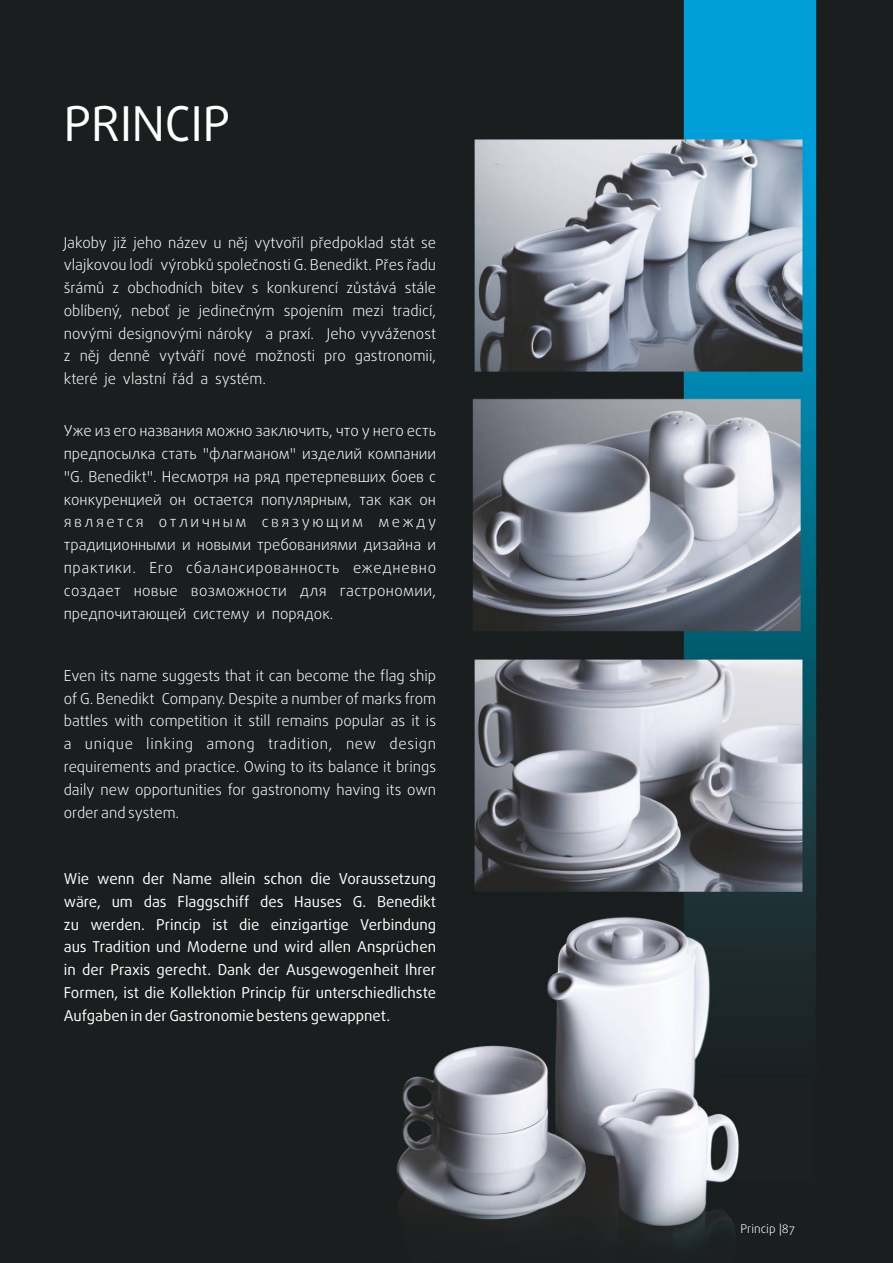
<style>
.page{position:relative;width:893px;height:1263px;background:#fff}
.page>*{position:absolute;margin:0;border:0;box-sizing:border-box;transform-origin:0 0}
.t1{font:48px "Daxline Pro";color:#fff}
.t2{font:300 15px/22.8px "Daxline Pro";color:#fff;text-align:justify}
.t3{font:15px/22.8px "Daxline Pro";color:#fff;text-align:justify}
.t4{font:300 12px "Daxline Pro";color:#fff}
</style>
<div class="page">
<img style="left:0;top:0;width:893px;height:1263px">
<h1 class="t1" style="left:64px;top:103px;width:168px">PRINCIP</h1>
<p class="t2" style="left:64px;top:232px;width:374px">Jakoby již jeho název u něj vytvořil předpoklad stát se vlajkovou lodí výrobků společnosti G. Benedikt. Přes řadu šrámů z obchodních bitev s konkurencí zůstává stále oblíbený, neboť je jedinečným spojením mezi tradicí, novými designovými nároky a praxí. Jeho vyváženost z něj denně vytváří nové možnosti pro gastronomii, které je vlastní řád a systém.</p>
<p class="t2" style="left:64px;top:421px;width:374px">Уже из его названия можно заключить, что у него есть предпосылка стать "флагманом" изделий компании "G. Benedikt". Несмотря на ряд претерпевших боев с конкуренцией он остается популярным, так как он является отличным связующим между традиционными и новыми требованиями дизайна и практики. Его сбалансированность ежедневно создает новые возможности для гастрономии, предпочитающей систему и порядок.</p>
<p class="t2" style="left:64px;top:665px;width:374px">Even its name suggests that it can become the flag ship of G. Benedikt Company. Despite a number of marks from battles with competition it still remains popular as it is a unique linking among tradition, new design requirements and practice. Owing to its balance it brings daily new opportunities for gastronomy having its own order and system.</p>
<p class="t3" style="left:64px;top:868px;width:374px">Wie wenn der Name allein schon die Voraussetzung wäre, um das Flaggschiff des Hauses G. Benedikt zu werden. Princip ist die einzigartige Verbindung aus Tradition und Moderne und wird allen Ansprüchen in der Praxis gerecht. Dank der Ausgewogenheit Ihrer Formen, ist die Kollektion Princip für unterschiedlichste Aufgaben in der Gastronomie bestens gewappnet.</p>
<p class="t4" style="left:740px;top:1223px;width:56px">Princip |87</p>
</div>
